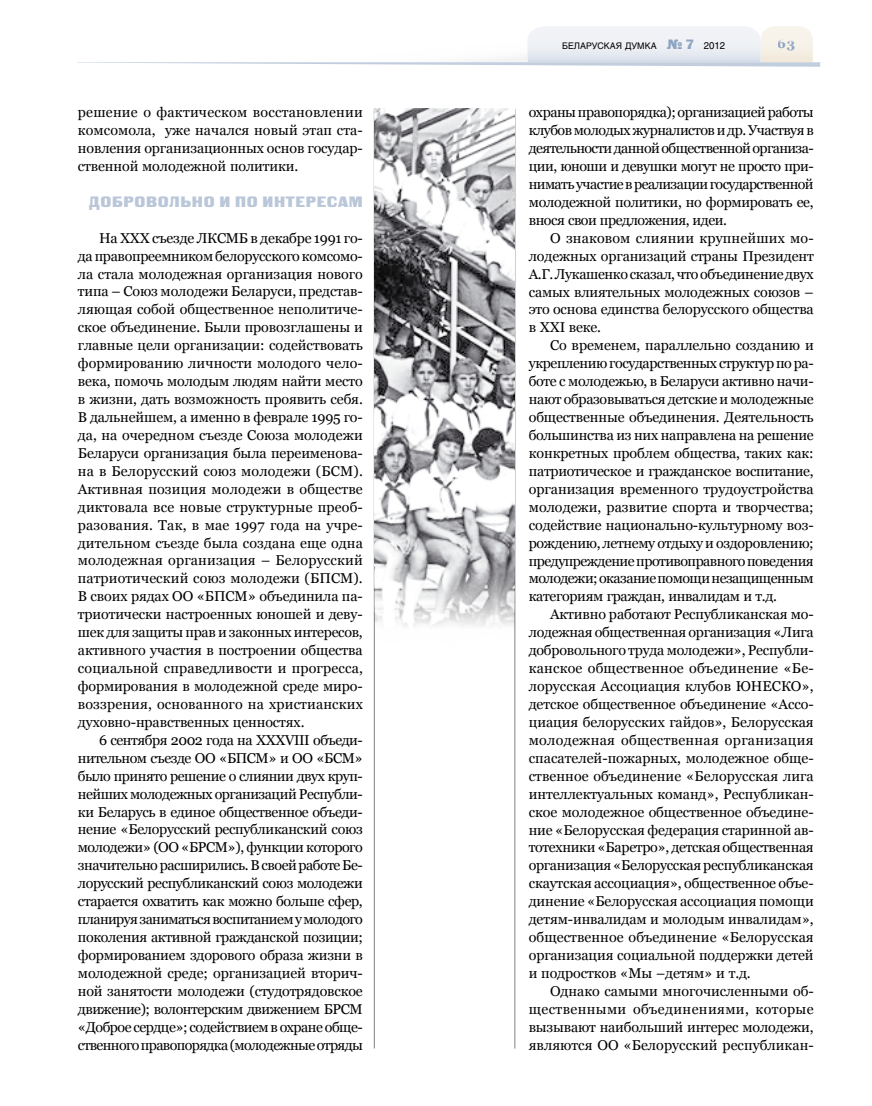
<style>
.page{position:relative;width:872px;height:1106px;background:#fff}
.page>*{position:absolute;margin:0;border:0;box-sizing:border-box;transform-origin:0 0}
.t1{font:15px "Black Grotesk C";letter-spacing:.045em;color:#bac7d9}
.t2{font:14.25px/18px "Georgia";letter-spacing:-.01em;color:#000;text-align:justify}
.t3{font:700 13.5px "Georgia";color:#8ea5c2}
.t4{font:9px "Helios";color:#000}
.s1{font-family:"Black Grotesk C";font-size:13.5px;color:#8ea5c2}
.s2{font-size:9.75px}
</style>
<div class="page">
<hr style="left:374px;top:109px;width:1px;height:939px;background:#818084">
<hr style="left:514px;top:109px;width:1px;height:939px;background:#818084">
<svg style="left:77px;top:26px;width:743px;height:41px"></svg>
<img style="left:374px;top:109px;width:140px;height:539px">
<p class="t2" style="left:78px;top:103px;width:286px">решение о фактическом восстановлении комсомола, уже начался новый этап ста&shy;новления организационных основ государ&shy;ственной молодежной политики.</p>
<p class="t1" style="left:89px;top:193px;width:275px">Добровольно и по интересам</p>
<p class="t2" style="left:78px;top:229px;width:286px;text-indent:21px">На XXX съезде ЛКСМБ в декабре 1991 го&shy;да правопреемником белорусского комсомо&shy;ла стала молодежная организация нового типа – Союз молодежи Беларуси, представ&shy;ляющая собой общественное неполитиче&shy;ское объединение. Были провозглашены и главные цели организации: содействовать формированию личности молодого чело&shy;века, помочь молодым людям найти место в жизни, дать возможность проявить себя.<br>В дальнейшем, а именно в феврале 1995 го&shy;да, на очередном съезде Союза молодежи Беларуси организация была переименова&shy;на в Белорусский союз молодежи (БСМ).<br>Активная позиция молодежи в обществе диктовала все новые структурные преоб&shy;разования. Так, в мае 1997 года на учре&shy;дительном съезде была создана еще одна молодежная организация – Белорусский патриотический союз молодежи (БПСМ).<br>В своих рядах ОО «БПСМ» объединила па&shy;триотически настроенных юношей и деву&shy;шек для защиты прав и законных интересов, активного участия в построении общества социальной справедливости и прогресса, формирования в молодежной среде миро&shy;воззрения, основанного на христианских духовно-нравственных ценностях.</p>
<p class="t2" style="left:78px;top:731px;width:286px;text-indent:21px">6 сентября 2002 года на XXXVIII объеди&shy;нительном съезде ОО «БПСМ» и ОО «БСМ» было принято решение о слиянии двух круп&shy;нейших молодежных организаций Республи&shy;ки Беларусь в единое общественное объеди&shy;нение «Белорусский республиканский союз молодежи» (ОО «БРСМ»), функции которого значительно расширились. В своей работе Бе&shy;лорусский республиканский союз молодежи старается охватить как можно больше сфер, планируя заниматься воспитанием у молодого поколения активной гражданской позиции; формированием здорового образа жизни в молодежной среде; организацией вторич&shy;ной занятости молодежи (студотрядовское движение); волонтерским движением БРСМ «Доброе сердце»; содействием в охране обще&shy;ственного правопорядка (молодежные отряды</p>
<p class="t4" style="left:562px;top:40px;width:165px">БЕЛАРУСКАЯ ДУМКА <span class="s1">№ 7</span> <span class="s2">2012</span></p>
<p class="t3" style="left:778px;top:36px;width:19px">63</p>
<p class="t2" style="left:529px;top:103px;width:286px">охраны правопорядка); организацией работы клубов молодых журналистов и др. Участвуя в деятельности данной общественной организа&shy;ции, юноши и девушки могут не просто при&shy;нимать участие в реализации государственной молодежной политики, но формировать ее, внося свои предложения, идеи.</p>
<p class="t2" style="left:529px;top:229px;width:286px;text-indent:21px">О знаковом слиянии крупнейших мо&shy;лодежных организаций страны Президент А.Г. Лукашенко сказал, что объединение двух самых влиятельных молодежных союзов – это основа единства белорусского общества в XXI веке.</p>
<p class="t2" style="left:529px;top:336px;width:286px;text-indent:21px">Со временем, параллельно созданию и укреплению государственных структур по ра&shy;боте с молодежью, в Беларуси активно начи&shy;нают образовываться детские и молодежные общественные объединения. Деятельность большинства из них направлена на решение конкретных проблем общества, таких как: патриотическое и гражданское воспитание, организация временного трудоустройства молодежи, развитие спорта и творчества; содействие национально-культурному воз&shy;рождению, летнему отдыху и оздоровлению; предупреждение противоправного поведения молодежи; оказание помощи незащищенным категориям граждан, инвалидам и т.д.</p>
<p class="t2" style="left:529px;top:605px;width:286px;text-indent:21px">Активно работают Республиканская мо&shy;лодежная общественная организация «Лига добровольного труда молодежи», Республи&shy;канское общественное объединение «Бе&shy;лорусская Ассоциация клубов ЮНЕСКО», детское общественное объединение «Ассо&shy;циация белорусских гайдов», Белорусская молодежная общественная организация спасателей-пожарных, молодежное обще&shy;ственное объединение «Белорусская лига интеллектуальных команд», Республикан&shy;ское молодежное общественное объедине&shy;ние «Белорусская федерация старинной ав&shy;тотехники «Баретро», детская общественная организация «Белорусская республиканская скаутская ассоциация», общественное объе&shy;динение «Белорусская ассоциация помощи детям-инвалидам и молодым инвалидам», общественное объединение «Белорусская организация социальной поддержки детей и подростков «Мы –детям» и т.д.</p>
<p class="t2" style="left:529px;top:982px;width:286px;text-indent:21px">Однако самыми многочисленными об&shy;щественными объединениями, которые вызывают наибольший интерес молодежи, являются ОО «Белорусский республикан-</p>
</div>
